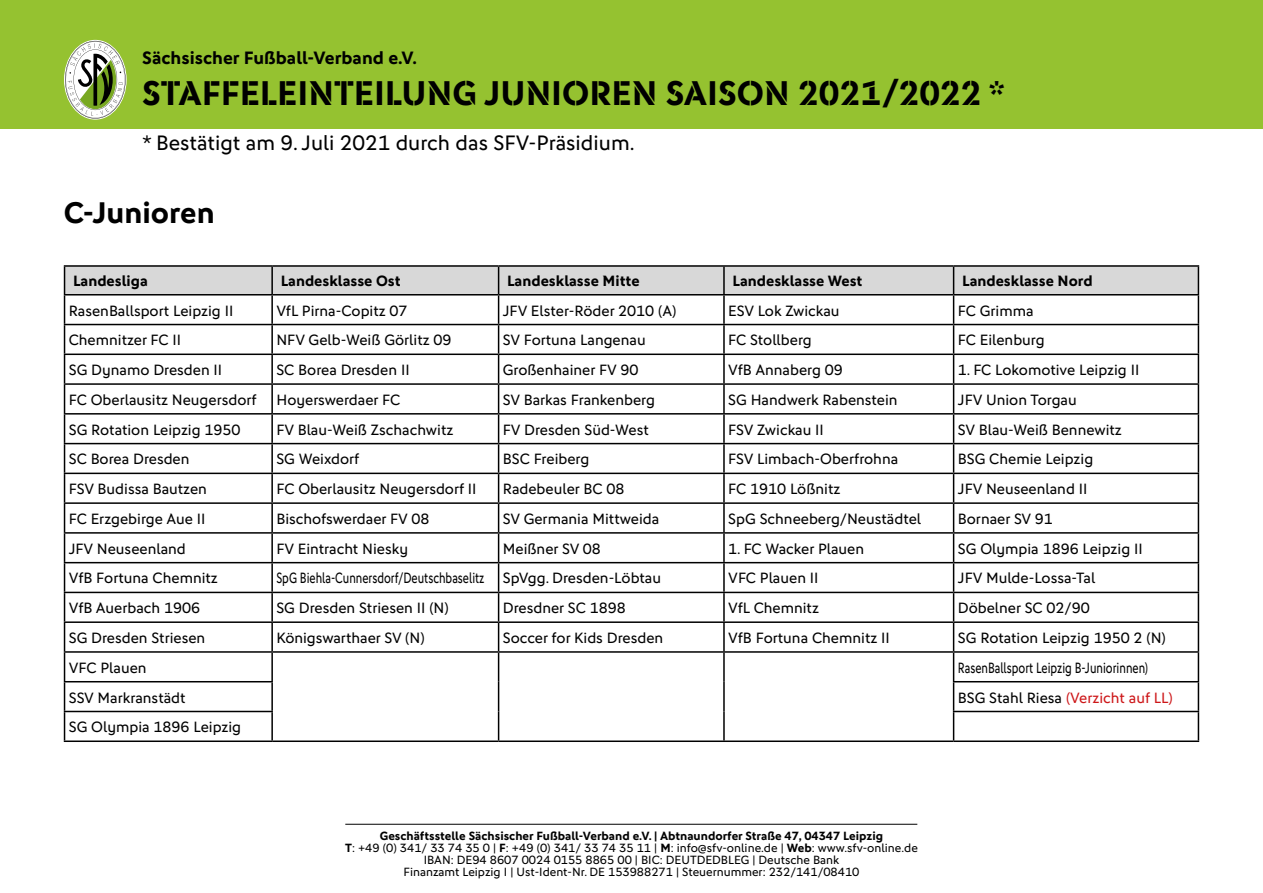
<style>
.page{position:relative;width:1263px;height:893px;background:#fff}
.page>*{position:absolute;margin:0;border:0;box-sizing:border-box;transform-origin:0 0}
.t1{font:34.5px "DFB Stencil";color:#000}
.t2{font:700 30px "DFB Sans";color:#000}
.t3{font:21px "DFB Sans";color:#000}
.t4{font:700 18px "DFB Sans";color:#000}
.t5{font:15px "DFB Sans";color:#000}
.t6{font:15px "DFB Sans";color:#000;scale:.75 1}
.t7{font:700 15px "DFB Sans";color:#000}
.t8{font:15px "DFB Sans";color:#cd1719}
.t9{font:12px/12px "DFB Sans";color:#000;text-align:center}
.s1{color:#000}
.s2{font-weight:700}
</style>
<div class="page">
<div style="left:0;top:0;width:1263px;height:129px;background:#95c230"></div>
<hr style="left:345px;top:824px;width:572px;height:1px;background:#000">
<svg style="left:65px;top:41px;width:61px;height:78px"></svg>
<hr style="left:64px;top:265px;width:208px;height:2px;background:#000">
<hr style="left:272px;top:265px;width:227px;height:2px;background:#000">
<hr style="left:499px;top:265px;width:225px;height:2px;background:#000">
<hr style="left:724px;top:265px;width:230px;height:2px;background:#000">
<hr style="left:954px;top:265px;width:245px;height:2px;background:#000">
<svg style="left:64px;top:266px;width:1135px;height:474px"></svg>
<hr style="left:64px;top:740px;width:208px;height:2px;background:#000">
<hr style="left:272px;top:740px;width:227px;height:2px;background:#000">
<hr style="left:499px;top:740px;width:225px;height:2px;background:#000">
<hr style="left:724px;top:740px;width:230px;height:2px;background:#000">
<hr style="left:954px;top:740px;width:245px;height:2px;background:#000">
<p class="t4" style="left:142px;top:47px;width:276px">Sächsischer Fußball-Verband e.V.</p>
<h1 class="t1" style="left:142px;top:73px;width:864px">STAFFELEINTEILUNG JUNIOREN SAISON 2021/2022 *</h1>
<h3 class="t3" style="left:142px;top:131px;width:494px">* Bestätigt am 9. Juli 2021 durch das SFV-Präsidium.</h3>
<h2 class="t2" style="left:64px;top:195px;width:152px">C-Junioren</h2>
<p class="t7" style="left:73px;top:272px;width:76px">Landesliga</p>
<p class="t7" style="left:281px;top:272px;width:122px">Landesklasse Ost</p>
<p class="t7" style="left:507px;top:272px;width:134px">Landesklasse Mitte</p>
<p class="t7" style="left:732px;top:272px;width:131px">Landesklasse West</p>
<p class="t7" style="left:962px;top:272px;width:132px">Landesklasse Nord</p>
<p class="t5" style="left:69px;top:302px;width:166px">RasenBallsport Leipzig II</p>
<p class="t5" style="left:276px;top:302px;width:133px">VfL Pirna-Copitz 07</p>
<p class="t5" style="left:503px;top:302px;width:175px">JFV Elster-Röder 2010 (A)</p>
<p class="t5" style="left:728px;top:302px;width:113px">ESV Lok Zwickau</p>
<p class="t5" style="left:958px;top:302px;width:77px">FC Grimma</p>
<p class="t5" style="left:69px;top:331px;width:114px">Chemnitzer FC II</p>
<p class="t5" style="left:276px;top:331px;width:177px">NFV Gelb-Weiß Görlitz 09</p>
<p class="t5" style="left:503px;top:331px;width:144px">SV Fortuna Langenau</p>
<p class="t5" style="left:728px;top:331px;width:85px">FC Stollberg</p>
<p class="t5" style="left:958px;top:331px;width:88px">FC Eilenburg</p>
<p class="t5" style="left:69px;top:361px;width:155px">SG Dynamo Dresden II</p>
<p class="t5" style="left:276px;top:361px;width:135px">SC Borea Dresden II</p>
<p class="t5" style="left:503px;top:361px;width:137px">Großenhainer FV 90</p>
<p class="t5" style="left:728px;top:361px;width:116px">VfB Annaberg 09</p>
<p class="t5" style="left:958px;top:361px;width:183px">1. FC Lokomotive Leipzig II</p>
<p class="t5" style="left:69px;top:391px;width:189px">FC Oberlausitz Neugersdorf</p>
<p class="t5" style="left:276px;top:391px;width:125px">Hoyerswerdaer FC</p>
<p class="t5" style="left:503px;top:391px;width:154px">SV Barkas Frankenberg</p>
<p class="t5" style="left:728px;top:391px;width:171px">SG Handwerk Rabenstein</p>
<p class="t5" style="left:958px;top:391px;width:120px">JFV Union Torgau</p>
<p class="t5" style="left:69px;top:421px;width:173px">SG Rotation Leipzig 1950</p>
<p class="t5" style="left:276px;top:421px;width:178px">FV Blau-Weiß Zschachwitz</p>
<p class="t5" style="left:503px;top:421px;width:148px">FV Dresden Süd-West</p>
<p class="t5" style="left:728px;top:421px;width:97px">FSV Zwickau II</p>
<p class="t5" style="left:958px;top:421px;width:165px">SV Blau-Weiß Bennewitz</p>
<p class="t5" style="left:69px;top:451px;width:122px">SC Borea Dresden</p>
<p class="t5" style="left:276px;top:451px;width:84px">SG Weixdorf</p>
<p class="t5" style="left:503px;top:451px;width:88px">BSC Freiberg</p>
<p class="t5" style="left:728px;top:451px;width:171px">FSV Limbach-Oberfrohna</p>
<p class="t5" style="left:958px;top:451px;width:137px">BSG Chemie Leipzig</p>
<p class="t5" style="left:69px;top:480px;width:140px">FSV Budissa Bautzen</p>
<p class="t5" style="left:276px;top:480px;width:202px">FC Oberlausitz Neugersdorf II</p>
<p class="t5" style="left:503px;top:480px;width:123px">Radebeuler BC 08</p>
<p class="t5" style="left:728px;top:480px;width:114px">FC 1910 Lößnitz</p>
<p class="t5" style="left:958px;top:480px;width:131px">JFV Neuseenland II</p>
<p class="t5" style="left:69px;top:510px;width:138px">FC Erzgebirge Aue II</p>
<p class="t5" style="left:276px;top:510px;width:154px">Bischofswerdaer FV 08</p>
<p class="t5" style="left:503px;top:510px;width:158px">SV Germania Mittweida</p>
<p class="t5" style="left:728px;top:510px;width:194px">SpG Schneeberg/Neustädtel</p>
<p class="t5" style="left:958px;top:510px;width:96px">Bornaer SV 91</p>
<p class="t5" style="left:69px;top:540px;width:119px">JFV Neuseenland</p>
<p class="t5" style="left:276px;top:540px;width:133px">FV Eintracht Niesky</p>
<p class="t5" style="left:503px;top:540px;width:100px">Meißner SV 08</p>
<p class="t5" style="left:728px;top:540px;width:137px">1. FC Wacker Plauen</p>
<p class="t5" style="left:958px;top:540px;width:186px">SG Olympia 1896 Leipzig II</p>
<p class="t5" style="left:69px;top:570px;width:151px">VfB Fortuna Chemnitz</p>
<p class="t6" style="left:276px;top:570px;width:514px">SpG Biehla-Cunnersdorf/Deutschbaselitz SpVgg. Dresden-Löbtau</p>
<p class="t5" style="left:728px;top:570px;width:92px">VFC Plauen II</p>
<p class="t5" style="left:958px;top:570px;width:139px">JFV Mulde-Lossa-Tal</p>
<p class="t5" style="left:69px;top:599px;width:133px">VfB Auerbach 1906</p>
<p class="t5" style="left:276px;top:599px;width:174px">SG Dresden Striesen II (N)</p>
<p class="t5" style="left:503px;top:599px;width:124px">Dresdner SC 1898</p>
<p class="t5" style="left:728px;top:599px;width:92px">VfL Chemnitz</p>
<p class="t5" style="left:958px;top:599px;width:133px">Döbelner SC 02/90</p>
<p class="t5" style="left:69px;top:629px;width:138px">SG Dresden Striesen</p>
<p class="t5" style="left:276px;top:629px;width:150px">Königswarthaer SV (N)</p>
<p class="t5" style="left:503px;top:629px;width:162px">Soccer for Kids Dresden</p>
<p class="t5" style="left:728px;top:629px;width:163px">VfB Fortuna Chemnitz II</p>
<p class="t5" style="left:958px;top:629px;width:209px">SG Rotation Leipzig 1950 2 (N)</p>
<p class="t5" style="left:69px;top:659px;width:79px">VFC Plauen</p>
<p class="t6" style="left:958px;top:659px;width:255px">RasenBallsport Leipzig B-Juniorinnen)</p>
<p class="t5" style="left:69px;top:689px;width:118px">SSV Markranstädt</p>
<p class="t8" style="left:958px;top:689px;width:216px"><span class="s1">BSG Stahl Riesa</span> (Verzicht auf LL)</p>
<p class="t5" style="left:69px;top:718px;width:174px">SG Olympia 1896 Leipzig</p>
<p class="t9" style="left:345px;top:830px;width:574px"><span class="s2">Geschäftsstelle Sächsischer Fußball-Verband e.V. | Abtnaundorfer Straße 47, 04347 Leipzig<br>T</span>: +49 (0) 341/ 33 74 35 0 | <span class="s2">F</span>: +49 (0) 341/ 33 74 35 11 | <span class="s2">M</span>: info@sfv-online.de | <span class="s2">Web</span>: www.sfv-online.de IBAN: DE94 8607 0024 0155 8865 00 | BIC: DEUTDEDBLEG | Deutsche Bank<br>Finanzamt Leipzig I | Ust-Ident-Nr. DE 153988271 | Steuernummer: 232/141/08410</p>
</div>
